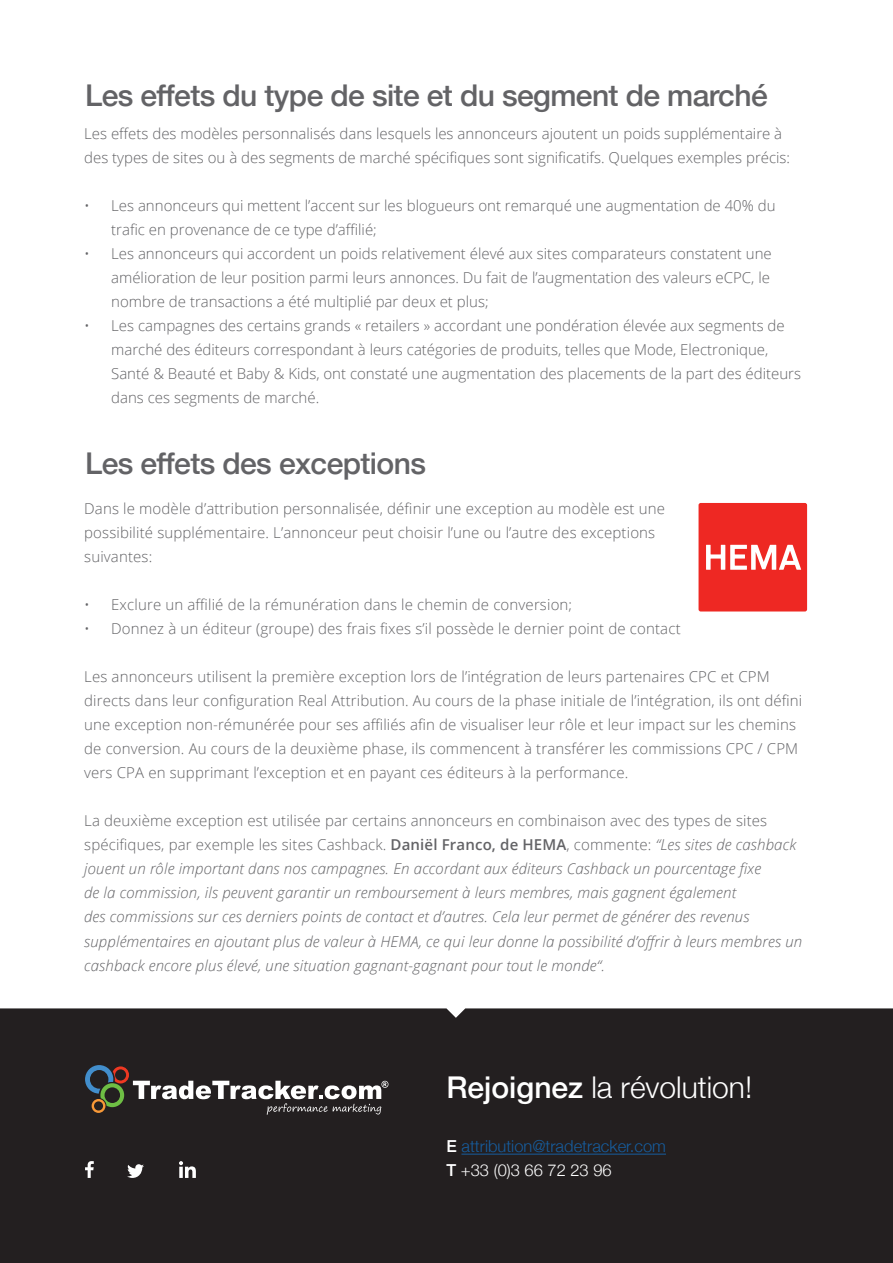
<style>
.page{position:relative;width:893px;height:1263px;background:#fff}
.page>*{position:absolute;margin:0;border:0;box-sizing:border-box;transform-origin:0 0}
.t1{font:500 30px "Helvetica Neue";letter-spacing:-.02em;color:#636366}
.t2{font:300 30px "Helvetica Neue";color:#fff}
.t3{font:300 16.5px/24px "Helvetica Neue";color:#175d9e}
.t4{font:300 15px/24px "Open Sans";letter-spacing:.01em;color:#636366}
.t5{font:italic 300 15px/24px "Open Sans";letter-spacing:.01em;color:#636366}
.s1{font-style:normal}
.s2{font-weight:600;font-style:normal}
.s3{font-weight:500}
.s4{font-weight:500;color:#fff}
.s5{color:#fff}
</style>
<div class="page">
<div style="left:0;top:1008px;width:893px;height:255px;background:#231f20"></div>
<hr style="left:461px;top:1154px;width:205px;height:1px;background:#175d9e">
<svg style="left:85px;top:1065px;width:303px;height:50px;background:#494646"></svg>
<svg style="left:85px;top:1161px;width:9px;height:17px"></svg>
<svg style="left:127px;top:1164px;width:17px;height:14px"></svg>
<svg style="left:179px;top:1161px;width:17px;height:17px"></svg>
<svg style="left:698px;top:503px;width:109px;height:108px;background:#ef3e3a"></svg>
<h1 class="t1" style="left:85px;top:71px;width:684px">Les effets du type de site et du segment de marché</h1>
<p class="t4" style="left:84px;top:121px;width:707px">Les effets des modèles personnalisés dans lesquels les annonceurs ajoutent un poids supplémentaire à des types de sites ou à des segments de marché spécifiques sont significatifs. Quelques exemples précis:</p>
<p class="t4" style="left:111px;top:193px;width:666px;text-indent:-27px">• Les annonceurs qui mettent l’accent sur les blogueurs ont remarqué une augmentation de 40% du trafic en provenance de ce type d’affilié;</p>
<p class="t4" style="left:111px;top:241px;width:662px;text-align:justify;text-indent:-27px">• Les annonceurs qui accordent un poids relativement élevé aux sites comparateurs constatent une amélioration de leur position parmi leurs annonces. Du fait de l’augmentation des valeurs eCPC, le nombre de transactions a été multiplié par deux et plus;</p>
<p class="t4" style="left:111px;top:313px;width:691px;text-indent:-27px">• Les campagnes des certains grands « retailers » accordant une pondération élevée aux segments de marché des éditeurs correspondant à leurs catégories de produits, telles que Mode, Electronique, Santé &amp; Beauté et Baby &amp; Kids, ont constaté une augmentation des placements de la part des éditeurs dans ces segments de marché.</p>
<h1 class="t1" style="left:85px;top:439px;width:342px">Les effets des exceptions</h1>
<p class="t4" style="left:84px;top:497px;width:582px">Dans le modèle d’attribution personnalisée, définir une exception au modèle est une possibilité supplémentaire. L’annonceur peut choisir l’une ou l’autre des exceptions suivantes:</p>
<p class="t4" style="left:84px;top:593px;width:489px">• Exclure un affilié de la rémunération dans le chemin de conversion;</p>
<p class="t4" style="left:84px;top:617px;width:598px">• Donnez à un éditeur (groupe) des frais fixes s’il possède le dernier point de contact</p>
<p class="t4" style="left:84px;top:665px;width:720px">Les annonceurs utilisent la première exception lors de l’intégration de leurs partenaires CPC et CPM directs dans leur configuration Real Attribution. Au cours de la phase initiale de l’intégration, ils ont défini une exception non-rémunérée pour ses affiliés afin de visualiser leur rôle et leur impact sur les chemins de conversion. Au cours de la deuxième phase, ils commencent à transférer les commissions CPC / CPM vers CPA en supprimant l’exception et en payant ces éditeurs à la performance.</p>
<p class="t5" style="left:84px;top:808px;width:719px"><span class="s1">La deuxième exception est utilisée par certains annonceurs en combinaison avec des types de sites spécifiques, par exemple les sites Cashback.</span> <span class="s2">Daniël Franco, de HEMA</span><span class="s1">, commente:</span> “Les sites de cashback jouent un rôle important dans nos campagnes. En accordant aux éditeurs Cashback un pourcentage fixe<br>de la commission, ils peuvent garantir un remboursement à leurs membres, mais gagnent également<br>des commissions sur ces derniers points de contact et d’autres. Cela leur permet de générer des revenus supplémentaires en ajoutant plus de valeur à HEMA, ce qui leur donne la possibilité d’offrir à leurs membres un cashback encore plus élevé, une situation gagnant-gagnant pour tout le monde“.</p>
<h1 class="t2" style="left:446px;top:1063px;width:307px"><span class="s3">Rejoignez</span> la révolution!</h1>
<p class="t3" style="left:446px;top:1133px;width:221px"><span class="s4">E</span> attribution@tradetracker.com<br><span class="s4">T</span> <span class="s5">+33 (0)3 66 72 23 96</span></p>
</div>
